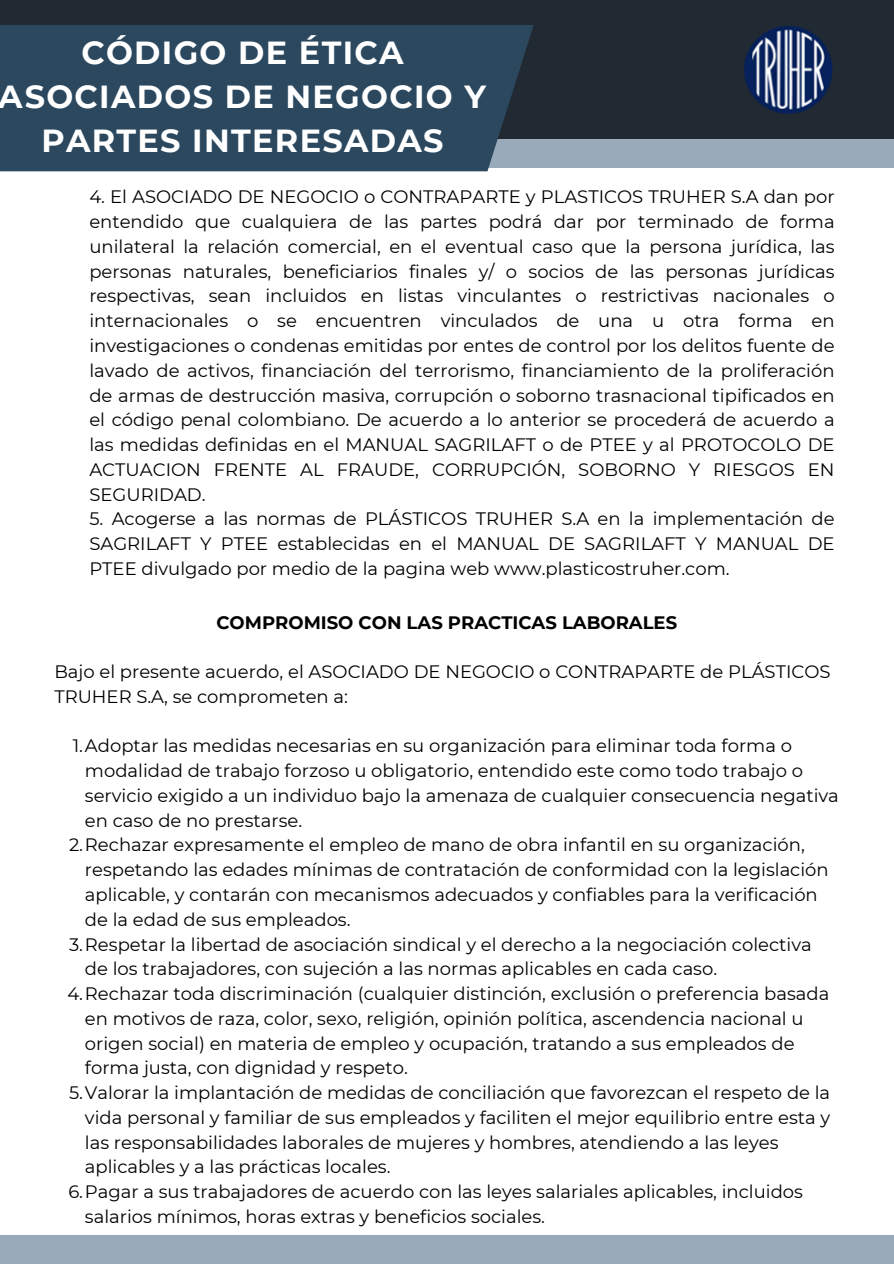
<style>
.page{position:relative;width:894px;height:1264px;background:#fff}
.page>*{position:absolute;margin:0;border:0;box-sizing:border-box;transform-origin:0 0}
.t1{font:700 31.8px/43.8px "Montserrat";letter-spacing:.04em;color:#fff;text-align:center}
.t2{font:18px/24.8px "Montserrat";color:#000;text-align:justify}
.t3{font:700 18px "Montserrat";color:#000}
</style>
<div class="page">
<div style="left:0;top:0;width:893px;height:140px;background:#212932"></div>
<div style="left:0;top:140px;width:893px;height:28px;background:#99abbb"></div>
<img style="left:744px;top:26px;width:89px;height:88px">
<div style="left:0;top:25px;width:533px;height:146px;background:#2b485f"></div>
<div style="left:1px;top:1234px;width:892px;height:29px;background:#99abbb"></div>
<h1 class="t1" style="left:-1px;top:31px;width:488px">CÓDIGO DE ÉTICA<br>ASOCIADOS DE NEGOCIO Y<br>PARTES INTERESADAS</h1>
<p class="t2" style="left:89px;top:184px;width:746px">4. El ASOCIADO DE NEGOCIO o CONTRAPARTE y PLASTICOS TRUHER S.A dan por entendido que cualquiera de las partes podrá dar por terminado de forma unilateral la relación comercial, en el eventual caso que la persona jurídica, las personas naturales, beneficiarios finales y/ o socios de las personas jurídicas respectivas, sean incluidos en listas vinculantes o restrictivas nacionales o internacionales o se encuentren vinculados de una u otra forma en investigaciones o condenas emitidas por entes de control por los delitos fuente de lavado de activos, financiación del terrorismo, financiamiento de la proliferación de armas de destrucción masiva, corrupción o soborno trasnacional tipificados en el código penal colombiano. De acuerdo a lo anterior se procederá de acuerdo a las medidas definidas en el MANUAL SAGRILAFT o de PTEE y al PROTOCOLO DE ACTUACION FRENTE AL FRAUDE, CORRUPCIÓN, SOBORNO Y RIESGOS EN SEGURIDAD.</p>
<p class="t2" style="left:89px;top:506px;width:746px">5. Acogerse a las normas de PLÁSTICOS TRUHER S.A en la implementación de SAGRILAFT Y PTEE establecidas en el MANUAL DE SAGRILAFT Y MANUAL DE PTEE divulgado por medio de la pagina web www.plasticostruher.com.</p>
<p class="t3" style="left:216px;top:611px;width:462px">COMPROMISO CON LAS PRACTICAS LABORALES</p>
<p class="t2" style="left:54px;top:659px;width:777px">Bajo el presente acuerdo, el ASOCIADO DE NEGOCIO o CONTRAPARTE de PLÁSTICOS<br>TRUHER S.A, se comprometen a:</p>
<p class="t2" style="left:73px;top:733px;width:720px">1.Adoptar las medidas necesarias en su organización para eliminar toda forma o</p>
<p class="t2" style="left:85px;top:758px;width:719px">modalidad de trabajo forzoso u obligatorio, entendido este como todo trabajo o</p>
<p class="t2" style="left:85px;top:783px;width:755px">servicio exigido a un individuo bajo la amenaza de cualquier consecuencia negativa</p>
<p class="t2" style="left:85px;top:807px;width:219px">en caso de no prestarse.</p>
<p class="t2" style="left:69px;top:832px;width:737px">2.Rechazar expresamente el empleo de mano de obra infantil en su organización,</p>
<p class="t2" style="left:85px;top:857px;width:745px">respetando las edades mínimas de contratación de conformidad con la legislación</p>
<p class="t2" style="left:85px;top:882px;width:734px">aplicable, y contarán con mecanismos adecuados y confiables para la verificación</p>
<p class="t2" style="left:85px;top:906px;width:267px">de la edad de sus empleados.</p>
<p class="t2" style="left:69px;top:931px;width:744px">3.Respetar la libertad de asociación sindical y el derecho a la negociación colectiva</p>
<p class="t2" style="left:85px;top:956px;width:633px">de los trabajadores, con sujeción a las normas aplicables en cada caso.</p>
<p class="t2" style="left:67px;top:981px;width:763px">4.Rechazar toda discriminación (cualquier distinción, exclusión o preferencia basada</p>
<p class="t2" style="left:85px;top:1005px;width:720px">en motivos de raza, color, sexo, religión, opinión política, ascendencia nacional u</p>
<p class="t2" style="left:85px;top:1030px;width:711px">origen social) en materia de empleo y ocupación, tratando a sus empleados de</p>
<p class="t2" style="left:85px;top:1055px;width:324px">forma justa, con dignidad y respeto.</p>
<p class="t2" style="left:69px;top:1080px;width:762px">5.Valorar la implantación de medidas de conciliación que favorezcan el respeto de la</p>
<p class="t2" style="left:85px;top:1104px;width:746px">vida personal y familiar de sus empleados y faciliten el mejor equilibrio entre esta y</p>
<p class="t2" style="left:85px;top:1129px;width:694px">las responsabilidades laborales de mujeres y hombres, atendiendo a las leyes</p>
<p class="t2" style="left:85px;top:1154px;width:307px">aplicables y a las prácticas locales.</p>
<p class="t2" style="left:68px;top:1179px;width:736px">6.Pagar a sus trabajadores de acuerdo con las leyes salariales aplicables, incluidos</p>
<p class="t2" style="left:85px;top:1203px;width:461px">salarios mínimos, horas extras y beneficios sociales.</p>
</div>
